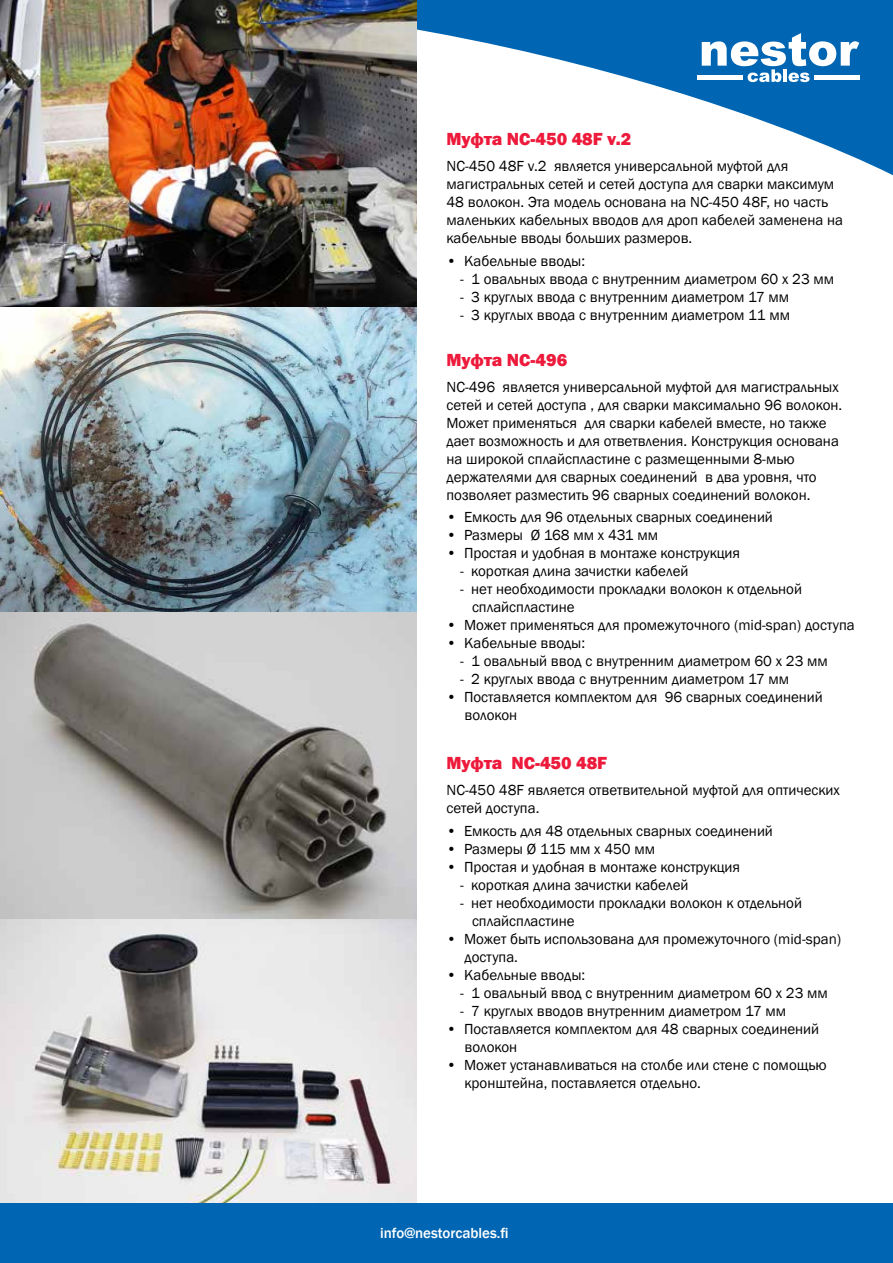
<style>
.page{position:relative;width:893px;height:1263px;background:#fff}
.page>*{position:absolute;margin:0;border:0;box-sizing:border-box;transform-origin:0 0}
.t1{font:800 18px "Franklin Gothic";color:#ed1a3b}
.t2{font:15px/18px "Franklin Gothic";color:#000}
.t3{font:500 15px "Franklin Gothic";color:#fff}
</style>
<div class="page">
<img style="left:0;top:187px;width:417px;height:1016px">
<img style="left:0;top:0;width:893px;height:187px">
<svg style="left:702px;top:33px;width:157px;height:49px"></svg>
<hr style="left:814px;top:75px;width:45px;height:4px;background:#fff">
<hr style="left:698px;top:75px;width:45px;height:4px;background:#fff">
<div style="left:0;top:1203px;width:893px;height:60px;background:#0066b3"></div>
<p class="t1" style="left:446px;top:127px;width:186px">Муфта NC-450 48F v.2</p>
<p class="t2" style="left:446px;top:158px;width:398px">NC-450 48F v.2 является универсальной муфтой для магистральных сетей и сетей доступа для сварки максимум 48 волокон. Эта модель основана на NC-450 48F, но часть маленьких кабельных вводов для дроп кабелей заменена на кабельные вводы больших размеров.</p>
<p class="t2" style="left:446px;top:252px;width:140px">• Кабельные вводы:</p>
<p class="t2" style="left:460px;top:270px;width:376px">- 1 овальных ввода с внутренним диаметром 60 x 23 мм</p>
<p class="t2" style="left:460px;top:288px;width:331px">- 3 круглых ввода с внутренним диаметром 17 мм</p>
<p class="t2" style="left:460px;top:306px;width:332px">- 3 круглых ввода с внутренним диаметром 11 мм</p>
<p class="t1" style="left:446px;top:348px;width:122px">Муфта NC-496</p>
<p class="t2" style="left:446px;top:378px;width:397px">NC-496 является универсальной муфтой для магистральных сетей и сетей доступа , для сварки максимально 96 волокон.<br>Может применяться для сварки кабелей вместе, но также дает возможность и для ответвления. Конструкция основана на широкой сплайспластине с размещенными 8-мью держателями для сварных соединений в два уровня, что позволяет разместить 96 сварных соединений волокон.</p>
<p class="t2" style="left:446px;top:509px;width:328px">• Емкость для 96 отдельных сварных соединений</p>
<p class="t2" style="left:446px;top:527px;width:213px">• Размеры Ø 168 мм x 431 мм</p>
<p class="t2" style="left:446px;top:545px;width:295px">• Простая и удобная в монтаже конструкция</p>
<p class="t2" style="left:460px;top:563px;width:230px">- короткая длина зачистки кабелей</p>
<p class="t2" style="left:472px;top:581px;width:332px;text-indent:-12px">- нет необходимости прокладки волокон к отдельной сплайспластине</p>
<p class="t2" style="left:446px;top:617px;width:410px">• Может применяться для промежуточного (mid-span) доступа</p>
<p class="t2" style="left:446px;top:635px;width:140px">• Кабельные вводы:</p>
<p class="t2" style="left:460px;top:653px;width:369px">- 1 овальный ввод с внутренним диаметром 60 x 23 мм</p>
<p class="t2" style="left:460px;top:671px;width:331px">- 2 круглых ввода с внутренним диаметром 17 мм</p>
<p class="t2" style="left:464px;top:689px;width:360px;text-indent:-18px">• Поставляется комплектом для 96 сварных соединений волокон</p>
<p class="t1" style="left:446px;top:751px;width:162px">Муфта NC-450 48F</p>
<p class="t2" style="left:446px;top:782px;width:395px">NC-450 48F является ответвительной муфтой для оптических сетей доступа.</p>
<p class="t2" style="left:446px;top:822px;width:328px">• Емкость для 48 отдельных сварных соединений</p>
<p class="t2" style="left:446px;top:840px;width:210px">• Размеры Ø 115 мм x 450 мм</p>
<p class="t2" style="left:446px;top:858px;width:295px">• Простая и удобная в монтаже конструкция</p>
<p class="t2" style="left:460px;top:876px;width:230px">- короткая длина зачистки кабелей</p>
<p class="t2" style="left:472px;top:894px;width:332px;text-indent:-12px">- нет необходимости прокладки волокон к отдельной сплайспластине</p>
<p class="t2" style="left:464px;top:930px;width:378px;text-indent:-18px">• Может быть использована для промежуточного (mid-span) доступа.</p>
<p class="t2" style="left:446px;top:966px;width:140px">• Кабельные вводы:</p>
<p class="t2" style="left:460px;top:984px;width:369px">- 1 овальный ввод с внутренним диаметром 60 x 23 мм</p>
<p class="t2" style="left:460px;top:1002px;width:328px">- 7 круглых вводов внутренним диаметром 17 мм</p>
<p class="t2" style="left:464px;top:1020px;width:356px;text-indent:-18px">• Поставляется комплектом для 48 сварных соединений волокон</p>
<p class="t2" style="left:465px;top:1056px;width:363px;text-indent:-18px">• Может устанавливаться на столбе или стене с помощью кронштейна, поставляется отдельно.</p>
<p class="t3" style="left:380px;top:1224px;width:130px">info@nestorcables.fi</p>
</div>
